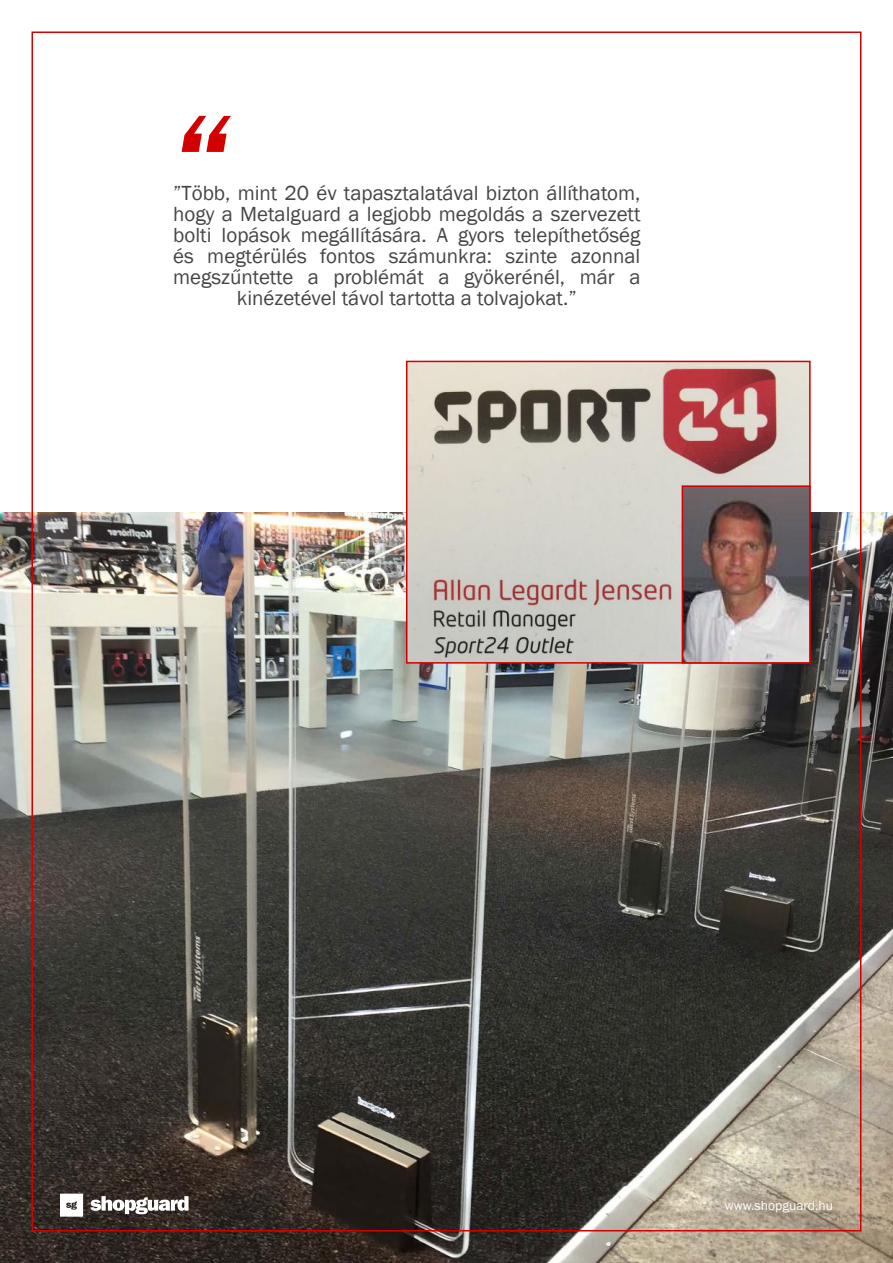
<style>
.page{position:relative;width:893px;height:1263px;background:#fff}
.page>*{position:absolute;margin:0;border:0;box-sizing:border-box;transform-origin:0 0}
.t1{font:italic 600 127.5px "Franklin Gothic";color:#d20000}
.t2{font:21px/21px "Franklin Gothic";color:#454545;text-align:center}
.t3{font:13.5px "Franklin Gothic";color:#fff}
</style>
<div class="page">
<img style="left:0;top:512px;width:893px;height:751px">
<svg style="left:90px;top:1196px;width:99px;height:18px"></svg>
<svg style="left:60px;top:1193px;width:23px;height:23px"></svg>
<img style="left:409px;top:364px;width:399px;height:297px">
<div style="left:406px;top:361px;width:405px;height:303px;border:2px solid #d20000"></div>
<img style="left:685px;top:488px;width:123px;height:173px">
<div style="left:682px;top:485px;width:129px;height:179px;border:2px solid #d20000"></div>
<h1 class="t1" style="left:172px;top:76px;width:58px">“</h1>
<p class="t2" style="left:173px;top:183px;width:469px">”Több, mint 20 év tapasztalatával bizton állíthatom, hogy a Metalguard a legjobb megoldás a szervezett bolti lopások megállítására. A gyors telepíthetőség és megtérülés fontos számunkra: szinte azonnal megszűntette a problémát a gyökerénél, már a kinézetével távol tartotta a tolvajokat.”</p>
<p class="t3" style="left:725px;top:1197px;width:110px">www.shopguard.hu</p>
</div>
